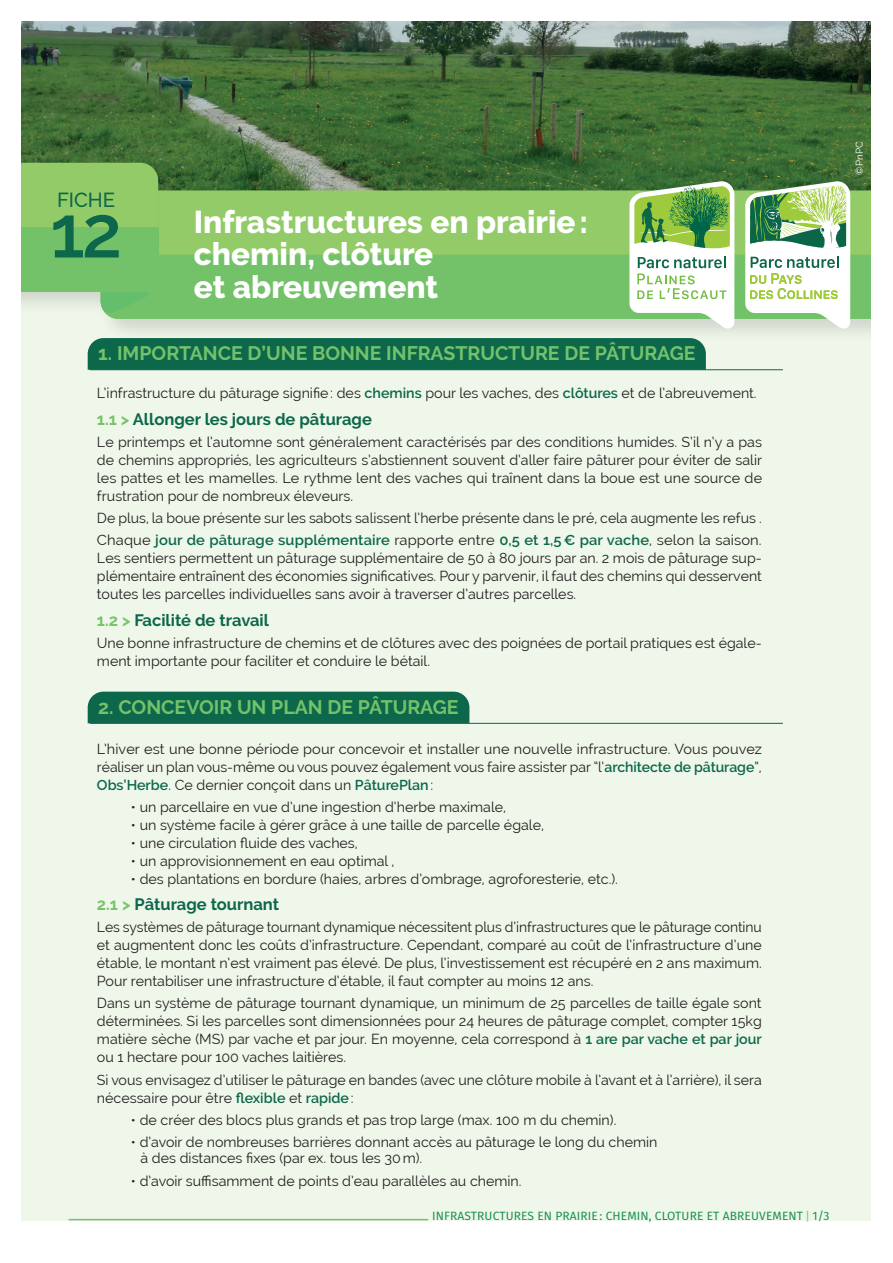
<style>
.page{position:relative;width:893px;height:1263px;background:#fff}
.page>*{position:absolute;margin:0;border:0;box-sizing:border-box;transform-origin:0 0}
.Texte_Fira{font:600 73.5px "Raleway";color:#0c674b}
.t1{font:800 31.5px/32.4px "Raleway";color:#fff}
.Texte_Fira-2{font:500 20.25px "Raleway";color:#0c674b}
.Texte_Fira-3{font:700 19.5px "Raleway";color:#73c26a}
.Texte_Fira-4{font:700 16.5px "Raleway";color:#0c674b}
.Texte_Fira-5{font:14.25px/18px "Raleway";color:#231f20;text-align:justify}
.Texte_Fira-6{font:12px "Fira Sans";letter-spacing:.01em;color:#1b9151}
.Texte_Fira-7{font:9.75px "Raleway";color:#fff}
.s1{font-weight:600;color:#0c674b}
.s2{color:#79c46a}
.s3{font-family:"Raleway";font-weight:600;color:#92cb68}
</style>
<div class="page">
<div style="left:0;top:279px;width:893px;height:941px;background:#eff7ea"></div>
<img style="left:21px;top:21px;width:850px;height:138px">
<div style="left:0;top:159px;width:893px;height:185px;background:#231f20;opacity:.15"></div>
<div style="left:158px;top:190px;width:714px;height:65px;background:#92cb68"></div>
<div style="left:101px;top:255px;width:771px;height:64px;background:#73c26a"></div>
<svg style="left:20px;top:163px;width:138px;height:152px;background:#9bce7c"></svg>
<div style="left:0;top:227px;width:158px;height:64px;background:#73c26a"></div>
<div style="left:88px;top:338px;width:618px;height:32px;background:#0c674b"></div>
<div style="left:88px;top:692px;width:381px;height:31px;background:#0c674b"></div>
<hr style="left:90px;top:369px;width:693px;height:1px;background:#0c674b">
<hr style="left:90px;top:723px;width:693px;height:1px;background:#0c674b">
<hr style="left:69px;top:1219px;width:359px;height:1px;background:#73c26a">
<svg style="left:629px;top:181px;width:105px;height:148px"></svg>
<svg style="left:745px;top:180px;width:105px;height:151px"></svg>
<div style="left:0;top:0;width:20px;height:1263px;background:#fff"></div>
<div style="left:872px;top:0;width:21px;height:1263px;background:#fff"></div>
<p class="Texte_Fira-2" style="left:57px;top:188px;width:60px">FICHE</p>
<p class="Texte_Fira" style="left:50px;top:189px;width:74px">12</p>
<p class="t1" style="left:194px;top:206px;width:396px">Infrastructures en prairie:</p>
<p class="t1" style="left:194px;top:238px;width:246px">chemin, clôture et abreuvement</p>
<p class="Texte_Fira-3" style="left:98px;top:342px;width:599px">1. IMPORTANCE D’UNE BONNE INFRASTRUCTURE DE PÂTURAGE</p>
<p class="Texte_Fira-5" style="left:97px;top:384px;width:661px">L’infrastructure du pâturage signifie: des <span class="s1">chemins</span> pour les vaches, des <span class="s1">clôtures</span> et de l’abreuvement.</p>
<p class="Texte_Fira-4" style="left:97px;top:409px;width:277px"><span class="s2">1.1 &gt;</span> Allonger les jours de pâturage</p>
<p class="Texte_Fira-5" style="left:97px;top:433px;width:667px">Le printemps et l’automne sont généralement caractérisés par des conditions humides. S’il n’y a pas de chemins appropriés, les agriculteurs s’abstiennent souvent d’aller faire pâturer pour éviter de salir les pattes et les mamelles. Le rythme lent des vaches qui traînent dans la boue est une source de frustration pour de nombreux éleveurs.</p>
<p class="Texte_Fira-5" style="left:97px;top:509px;width:666px">De plus, la boue présente sur les sabots salissent l’herbe présente dans le pré, cela augmente les refus .</p>
<p class="Texte_Fira-5" style="left:97px;top:531px;width:666px">Chaque <span class="s1">jour de pâturage supplémentaire</span> rapporte entre <span class="s1">0,5 et 1,5€ par vache</span>, selon la saison.<br>Les sentiers permettent un pâturage supplémentaire de 50 à 80 jours par an. 2 mois de pâturage sup&shy;plémentaire entraînent des économies significatives. Pour y parvenir, il faut des chemins qui desservent toutes les parcelles individuelles sans avoir à traverser d’autres parcelles.</p>
<p class="Texte_Fira-4" style="left:97px;top:611px;width:174px"><span class="s2">1.2 &gt;</span> Facilité de travail</p>
<p class="Texte_Fira-5" style="left:97px;top:634px;width:666px">Une bonne infrastructure de chemins et de clôtures avec des poignées de portail pratiques est égale&shy;ment importante pour faciliter et conduire le bétail.</p>
<p class="Texte_Fira-3" style="left:98px;top:696px;width:362px">2. CONCEVOIR UN PLAN DE PÂTURAGE</p>
<p class="Texte_Fira-5" style="left:97px;top:740px;width:666px">L’hiver est une bonne période pour concevoir et installer une nouvelle infrastructure. Vous pouvez réaliser un plan vous-même ou vous pouvez également vous faire assister par “l’<span class="s1">architecte de pâturage</span>”, <span class="s1">Obs’Herbe</span>. Ce dernier conçoit dans un <span class="s1">PâturePlan</span>:</p>
<p class="Texte_Fira-5" style="left:131px;top:798px;width:377px">• un parcellaire en vue d’une ingestion d’herbe maximale,</p>
<p class="Texte_Fira-5" style="left:131px;top:816px;width:414px">• un système facile à gérer grâce à une taille de parcelle égale,</p>
<p class="Texte_Fira-5" style="left:131px;top:834px;width:228px">• une circulation fluide des vaches,</p>
<p class="Texte_Fira-5" style="left:131px;top:852px;width:265px">• un approvisionnement en eau optimal ,</p>
<p class="Texte_Fira-5" style="left:131px;top:870px;width:488px">• des plantations en bordure (haies, arbres d’ombrage, agroforesterie, etc.).</p>
<p class="Texte_Fira-4" style="left:97px;top:894px;width:184px"><span class="s2">2.1 &gt;</span> Pâturage tournant</p>
<p class="Texte_Fira-5" style="left:97px;top:918px;width:666px">Les systèmes de pâturage tournant dynamique nécessitent plus d’infrastructures que le pâturage continu et augmentent donc les coûts d’infrastructure. Cependant, comparé au coût de l’infrastructure d’une étable, le montant n’est vraiment pas élevé. De plus, l’investissement est récupéré en 2 ans maximum.<br>Pour rentabiliser une infrastructure d’étable, il faut compter au moins 12 ans.</p>
<p class="Texte_Fira-5" style="left:97px;top:994px;width:666px">Dans un système de pâturage tournant dynamique, un minimum de 25 parcelles de taille égale sont déterminées. Si les parcelles sont dimensionnées pour 24 heures de pâturage complet, compter 15kg matière sèche (MS) par vache et par jour. En moyenne, cela correspond à <span class="s1">1 are par vache et par jour </span>ou 1 hectare pour 100 vaches laitières.</p>
<p class="Texte_Fira-5" style="left:97px;top:1070px;width:666px">Si vous envisagez d’utiliser le pâturage en bandes (avec une clôture mobile à l’avant et à l’arrière), il sera nécessaire pour être <span class="s1">flexible</span> et <span class="s1">rapide</span>:</p>
<p class="Texte_Fira-5" style="left:131px;top:1111px;width:487px">• de créer des blocs plus grands et pas trop large (max. 100 m du chemin).</p>
<p class="Texte_Fira-5" style="left:131px;top:1133px;width:528px">• d’avoir de nombreuses barrières donnant accès au pâturage le long du chemin</p>
<p class="Texte_Fira-5" style="left:140px;top:1149px;width:283px">à des distances fixes (par ex. tous les 30m).</p>
<p class="Texte_Fira-5" style="left:131px;top:1171px;width:392px">• d’avoir suffisamment de points d’eau parallèles au chemin.</p>
<p class="Texte_Fira-6" style="left:432px;top:1207px;width:399px">INFRASTRUCTURES EN PRAIRIE: CHEMIN, CLOTURE ET ABREUVEMENT <span class="s3">|</span> 1/3</p>
<p class="Texte_Fira-7" style="left:854px;top:175px;width:35px;rotate:-90deg">©PnPC</p>
</div>
